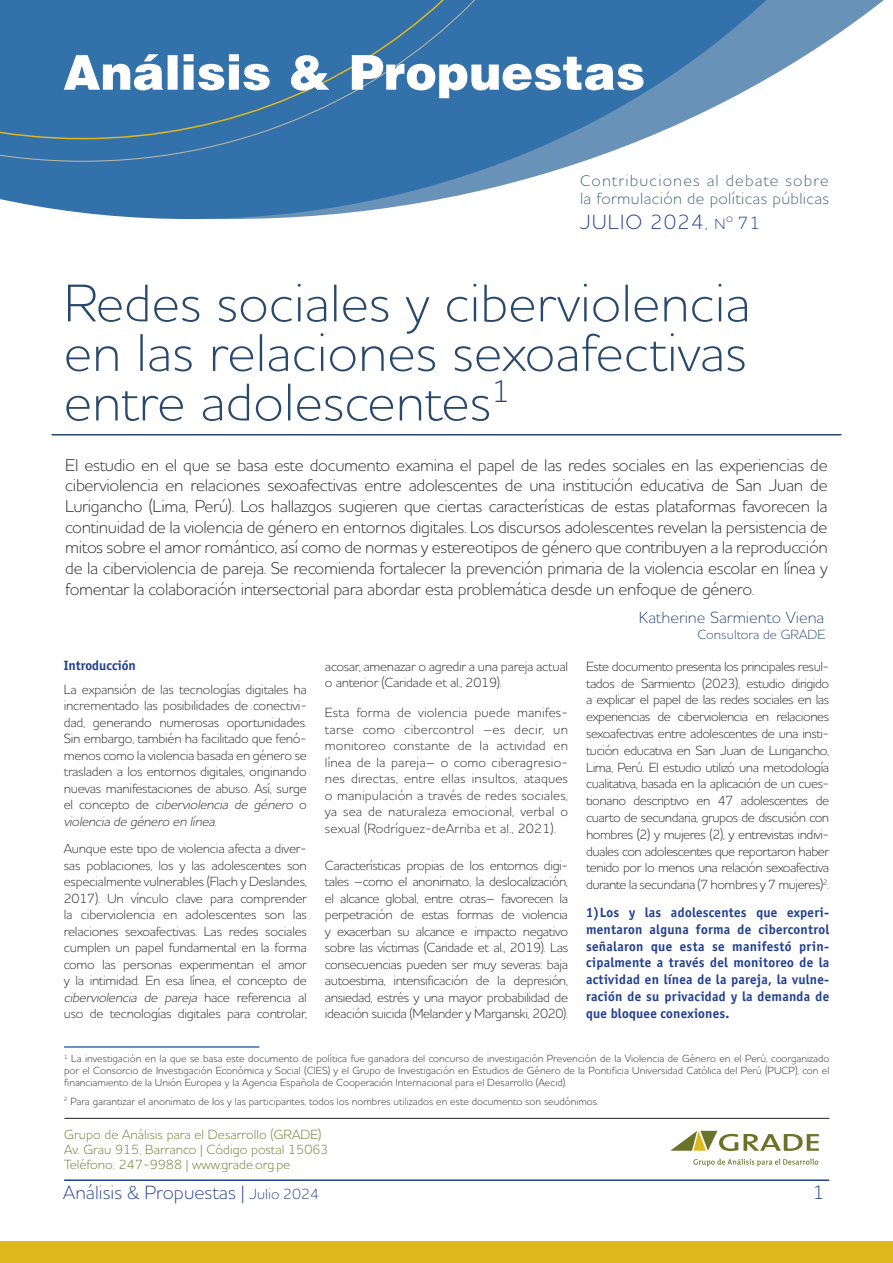
<style>
.page{position:relative;width:893px;height:1263px;background:#fff}
.page>*{position:absolute;margin:0;border:0;box-sizing:border-box;transform-origin:0 0}
.t1{font:300 54px/49.5px "Houschka Pro";color:#28496c;text-align:justify}
.t2{font:300 21px "Houschka Pro";letter-spacing:.05em;color:#253f8e}
.t3{font:300 19.5px "Houschka Pro";color:#253f8e}
.t4{font:300 18px "Houschka Pro";color:#253f8e}
.t5{font:300 17.25px/20.7px "Houschka Pro";letter-spacing:-.02em;color:#231f20;text-align:justify}
.t6{font:300 16.5px/18px "Houschka Pro";letter-spacing:.02em;color:#3f5b75}
.t7{font:300 16.5px "Houschka Pro";color:#28496c}
.t8{font:300 13.5px/16.5px "Houschka Pro";letter-spacing:-.02em;color:#231f20;text-align:justify}
.t9{font:700 13.5px/16.8px "Officina Sans ITC Pro";letter-spacing:.02em;color:#24418f;text-align:justify}
.t10{font:300 13.5px/15px "Houschka Pro";color:#6a7429}
.t11{font:300 13.5px "Houschka Pro";color:#28496c}
.t12{font:700 13.5px "Officina Sans ITC Pro";color:#24418f}
.t13{font:300 10.5px/12px "Houschka Pro";color:#231f20;text-align:justify}
.s1{font-size:15.75px}
.s2{font-size:18px}
.s3{font-size:15px}
.s4{font-style:italic}
</style>
<div class="page">
<svg style="left:785px;top:0;width:99px;height:68px;fill:#6892b8"></svg>
<svg style="left:0;top:0;width:785px;height:219px"></svg>
<div style="left:0;top:0;width:493px;height:162px;background:#3371aa"></div>
<div style="left:0;top:0;width:465px;height:140px;background:#3371aa"></div>
<div style="left:0;top:1242px;width:893px;height:21px;background:#deb81d"></div>
<hr style="left:52px;top:434px;width:789px;height:1px;background:#28496c">
<hr style="left:64px;top:1179px;width:765px;height:2px;background:#253f8e">
<svg style="left:64px;top:54px;width:579px;height:44px"></svg>
<svg style="left:693px;top:1159px;width:125px;height:7px"></svg>
<svg style="left:670px;top:1131px;width:149px;height:20px"></svg>
<hr style="left:64px;top:1118px;width:765px;height:1px;background:#231f20">
<hr style="left:64px;top:1046px;width:195px;height:2px;background:#3471aa">
<p class="t6" style="left:580px;top:171px;width:250px"><span class="s1">C</span>ontribuciones al debate sobre la formulación de políticas públicas</p>
<h2 class="t2" style="left:580px;top:208px;width:147px">JULIO 2024<span class="s2">,</span> <span class="s3">N</span></h2>
<h3 class="t4" style="left:726px;top:211px;width:36px"><sup>o</sup> 71</h3>
<h1 class="t1" style="left:64px;top:277px;width:688px">Redes sociales y ciberviolencia en las relaciones sexoafectivas entre adolescentes<sup>1</sup></h1>
<p class="t5" style="left:65px;top:454px;width:764px">El estudio en el que se basa este documento examina el papel de las redes sociales en las experiencias de ciberviolencia en relaciones sexoafectivas entre adolescentes de una institución educativa de San Juan de Lurigancho (Lima, Perú). Los hallazgos sugieren que ciertas características de estas plataformas favorecen la continuidad de la violencia de género en entornos digitales. Los discursos adolescentes revelan la persistencia de mitos sobre el amor romántico, así como de normas y estereotipos de género que contribuyen a la reproducción de la ciberviolencia de pareja. Se recomienda fortalecer la prevención primaria de la violencia escolar en línea y fomentar la colaboración intersectorial para abordar esta problemática desde un enfoque de género.</p>
<p class="t12" style="left:64px;top:657px;width:74px">Introducción</p>
<p class="t8" style="left:64px;top:680px;width:245px">La expansión de las tecnologías digitales ha incrementado las posibilidades de conectivi&shy;dad, generando numerosas oportunidades.<br>Sin embargo, también ha facilitado que fenó&shy;menos como la violencia basada en género se trasladen a los entornos digitales, originando nuevas manifestaciones de abuso. Así, surge e l co n ce p to d e <span class="s4">ciberviolencia de género</span> o <span class="s4">violencia de género en línea.</span></p>
<p class="t8" style="left:64px;top:840px;width:245px">Aunque este tipo de violencia afecta a diver&shy;sas poblaciones, los y las adolescentes son especialmente vulnerables (Flach y Deslandes, 2017). Un vínculo clave para comprender la ciberviolencia en adolescentes son las relaciones sexoafectivas. Las redes sociales cumplen un papel fundamental en la forma como las personas experimentan el amor y la intimidad. En esa línea, el concepto de <span class="s4">ciberviolencia de pareja</span> h a ce re fe re n c i a a l uso de tecnologías digitales para controlar,</p>
<p class="t8" style="left:325px;top:658px;width:245px">acosar, amenazar o agredir a una pareja actual o anterior (Caridade et al., 2019).</p>
<p class="t8" style="left:325px;top:704px;width:245px">Esta forma de violencia puede manifes&shy;tarse como cibercontrol –es decir, un monitoreo constante de la actividad en línea de la pareja– o como ciberagresio&shy;nes directas, entre ellas insultos, ataques o manipulación a través de redes sociales, ya sea de naturaleza emocional, verbal o sexual (Rodríguez-deArriba et al., 2021).</p>
<p class="t8" style="left:325px;top:856px;width:245px">Características propias de los entornos digi&shy;tales –como el anonimato, la deslocalización, el alcance global, entre otras– favorecen la perpetración de estas formas de violencia y exacerban su alcance e impacto negativo sobre las víctimas (Caridade et al., 2019). Las consecuencias pueden ser muy severas: baja autoestima, intensificación de la depresión, ansiedad, estrés y una mayor probabilidad de ideación suicida (Melander y Marganski, 2020).</p>
<p class="t7" style="left:639px;top:607px;width:187px">Katherine Sarmiento Viena</p>
<p class="t11" style="left:697px;top:626px;width:129px">Consultora de GRADE</p>
<p class="t8" style="left:586px;top:657px;width:245px">Este documento presenta los principales resul&shy;tados de Sarmiento (2023), estudio dirigido a explicar el papel de las redes sociales en las experiencias de ciberviolencia en relaciones sexoafectivas entre adolescentes de una insti&shy;tución educativa en San Juan de Lurigancho, Lima, Perú. El estudio utilizó una metodología cualitativa, basada en la aplicación de un cues&shy;tionario descriptivo en 47 adolescentes de cuarto de secundaria, grupos de discusión con hombres (2) y mujeres (2), y entrevistas indivi&shy;duales con adolescentes que reportaron haber tenido por lo menos una relación sexoafectiva durante la secundaria (7 hombres y 7 mujeres)<sup>2</sup>.</p>
<p class="t9" style="left:586px;top:904px;width:245px">1)Los y las adolescentes que experi&shy;mentaron alguna forma de cibercontrol señalaron que esta se manifestó prin&shy;cipalmente a través del monitoreo de la actividad en línea de la pareja, la vulne&shy;ración de su privacidad y la demanda de que bloquee conexiones.</p>
<p class="t13" style="left:64px;top:1052px;width:767px"><sup>1</sup> La investigación en la que se basa este documento de política fue ganadora del concurso de investigación Prevención de la Violencia de Género en el Perú, coorganizado por el Consorcio de Investigación Económica y Social (CIES) y el Grupo de Investigación en Estudios de Género de la Pontificia Universidad Católica del Perú (PUCP), con el financiamiento de la Unión Europea y la Agencia Española de Cooperación Internacional para el Desarrollo (Aecid).</p>
<p class="t13" style="left:64px;top:1095px;width:536px"><sup>2</sup> Para garantizar el anonimato de los y las participantes, todos los nombres utilizados en este documento son seudónimos.</p>
<p class="t10" style="left:64px;top:1126px;width:266px">Grupo de Análisis para el Desarrollo (GRADE)<br>Av. Grau 915, Barranco | Código postal 15063<br>Teléfono: 247-9988 | www.grade.org.pe</p>
<h3 class="t3" style="left:63px;top:1180px;width:258px">Análisis &amp; Propuestas | <span class="s3">Julio 2024</span></h3>
<h3 class="t3" style="left:813px;top:1180px;width:13px">1</h3>
</div>
